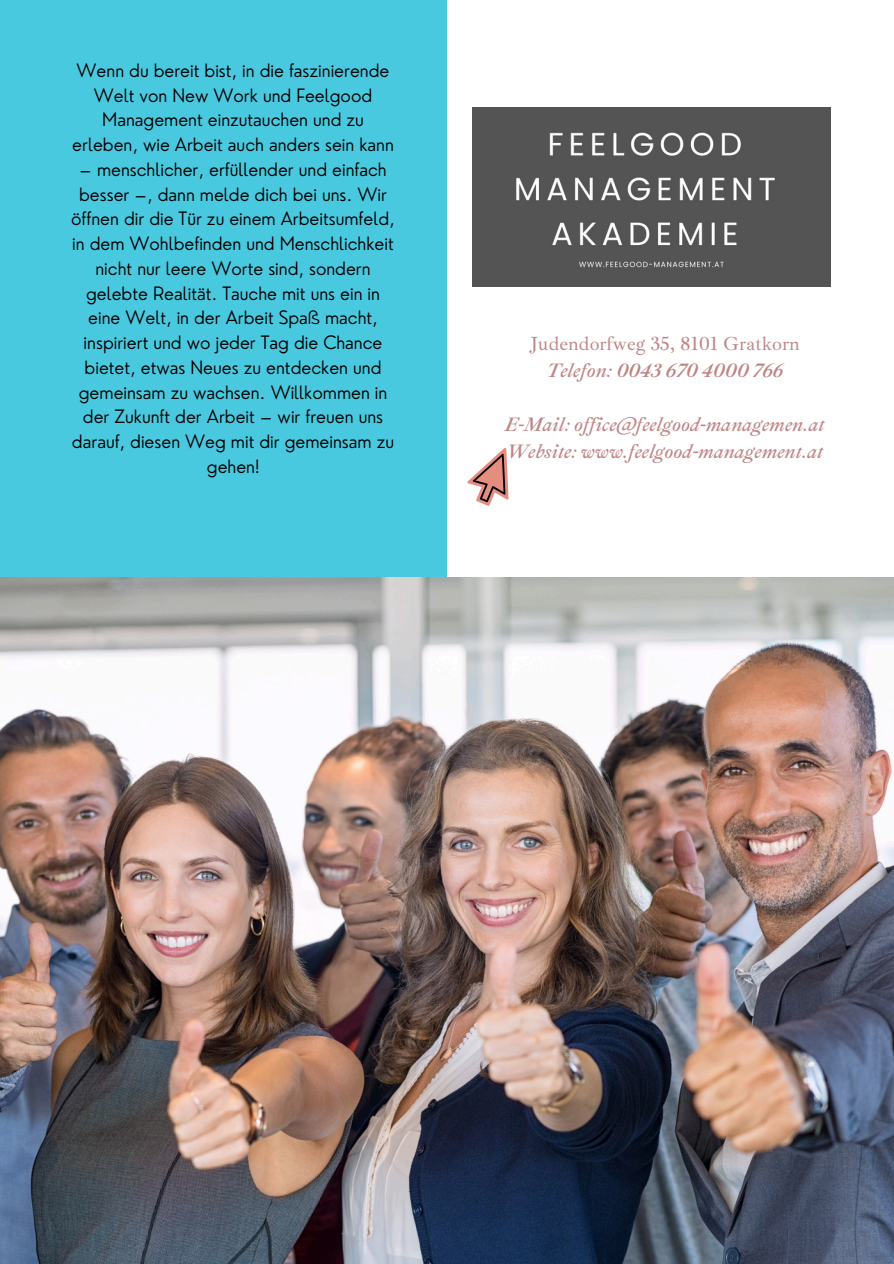
<style>
.page{position:relative;width:894px;height:1264px;background:#fff}
.page>*{position:absolute;margin:0;border:0;box-sizing:border-box;transform-origin:0 0}
.t1{font:italic 19.5px/27px "Ibarra Real Nova";color:#bf8585}
.t2{font:19.5px/27px "Ibarra Real Nova";color:#bf8585;text-align:center}
.t3{font:300 18px/24.8px "Nourd";color:#000;text-align:center}
.s1{font-style:italic}
</style>
<div class="page">
<div style="left:0;top:0;width:446px;height:1263px;background:#49c9e0"></div>
<img style="left:0;top:577px;width:893px;height:686px">
<svg style="left:467px;top:448px;width:41px;height:58px"></svg>
<img style="left:472px;top:108px;width:357px;height:178px">
<p class="t3" style="left:72px;top:58px;width:323px">Wenn du bereit bist, in die faszinierende Welt von New Work und Feelgood Management einzutauchen und zu erleben, wie Arbeit auch anders sein kann</p>
<p class="t3" style="left:71px;top:157px;width:325px">– menschlicher, erfüllender und einfach besser –, dann melde dich bei uns. Wir öffnen dir die Tür zu einem Arbeitsumfeld, in dem Wohlbefinden und Menschlichkeit nicht nur leere Worte sind, sondern gelebte Realität. Tauche mit uns ein in eine Welt, in der Arbeit Spaß macht, inspiriert und wo jeder Tag die Chance bietet, etwas Neues zu entdecken und gemeinsam zu wachsen. Willkommen in der Zukunft der Arbeit – wir freuen uns darauf, diesen Weg mit dir gemeinsam zu gehen!</p>
<p class="t2" style="left:530px;top:330px;width:271px">Judendorfweg 35, 8101 Gratkorn<br><span class="s1">Telefon: 0043 670 4000 766</span></p>
<h1 class="t1" style="left:505px;top:411px;width:321px">E-Mail: of ice@feelgood-managemen.at<br>Website: www.feelgood-management.at</h1>
</div>
